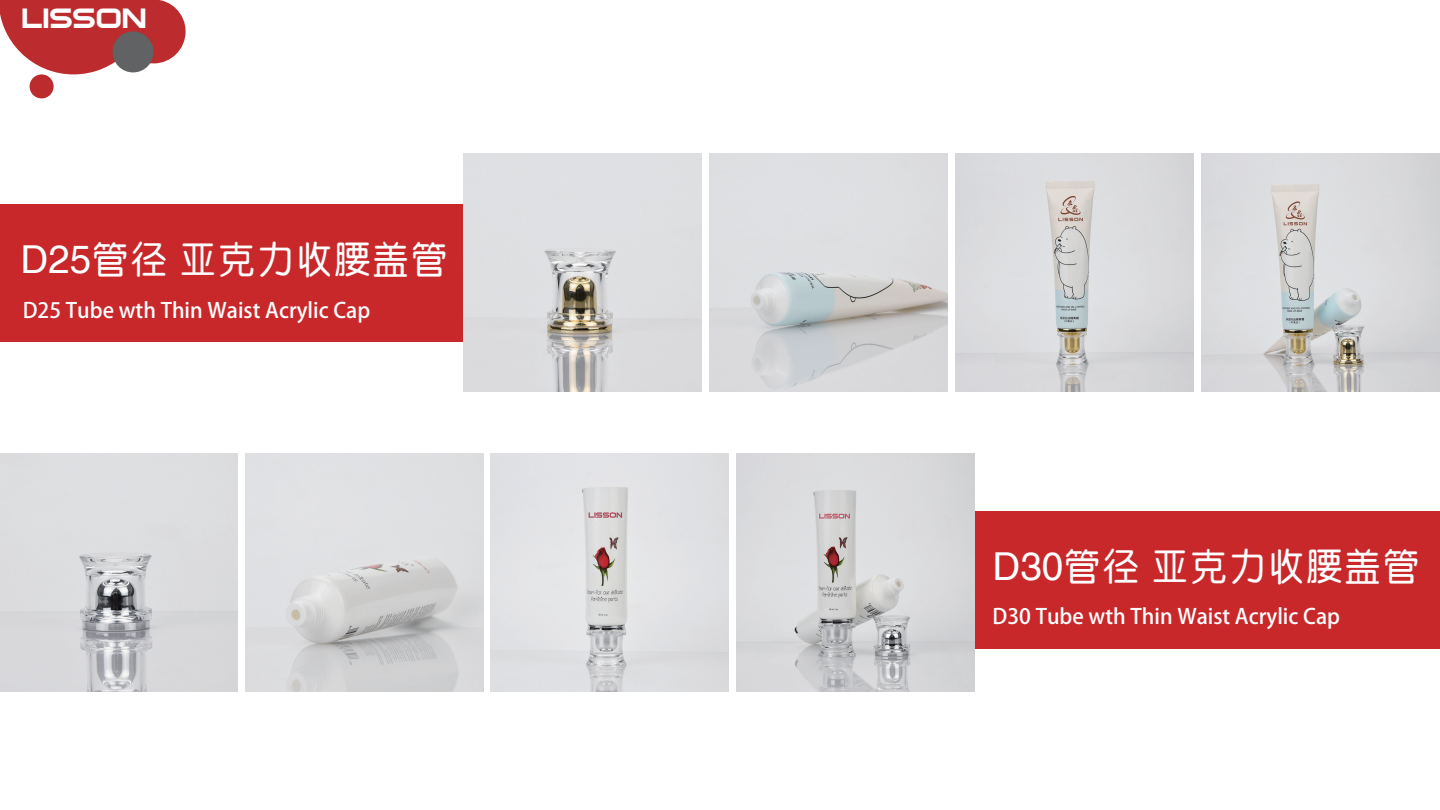
<style>
.page{position:relative;width:1440px;height:810px;background:#fff}
.page>*{position:absolute;margin:0;border:0;box-sizing:border-box;transform-origin:0 0}
.t1{font:38.55px "CT Zhong Yuan SJ";color:#fff}
.t2{font:27.15px "Sui Generis";color:#fff}
.t3{font:21px "Acumin Concept Regular G Bpc EUC H";color:#fff}
</style>
<div class="page">
<div style="left:0;top:204px;width:471px;height:138px;background:#c9282b"></div>
<svg style="left:0;top:0;width:149px;height:74px;background:#c54b4d"></svg>
<div style="left:122px;top:0;width:64px;height:63px;background:#bc2b2d;border-radius:50%"></div>
<div style="left:30px;top:74px;width:24px;height:24px;background:#bc2b2d;border-radius:50%"></div>
<div style="left:113px;top:31px;width:41px;height:41px;background:#606264;border-radius:50%"></div>
<div style="left:969px;top:511px;width:471px;height:138px;background:#c9282b"></div>
<img style="left:464px;top:154px;width:238px;height:238px">
<img style="left:1202px;top:154px;width:238px;height:238px">
<img style="left:956px;top:154px;width:238px;height:238px">
<img style="left:710px;top:154px;width:238px;height:238px">
<img style="left:0;top:453px;width:238px;height:238px">
<img style="left:736px;top:453px;width:239px;height:238px">
<img style="left:491px;top:453px;width:238px;height:238px">
<img style="left:245px;top:453px;width:238px;height:238px">
<p class="t2" style="left:22px;top:5px;width:127px">LISSON</p>
<h1 class="t1" style="left:21px;top:240px;width:430px">D25管径 亚克力收腰盖管</h1>
<p class="t3" style="left:23px;top:298px;width:349px">D25 Tube wth Thin Waist Acrylic Cap</p>
<h1 class="t1" style="left:993px;top:547px;width:430px">D30管径 亚克力收腰盖管</h1>
<p class="t3" style="left:993px;top:604px;width:349px">D30 Tube wth Thin Waist Acrylic Cap</p>
</div>
